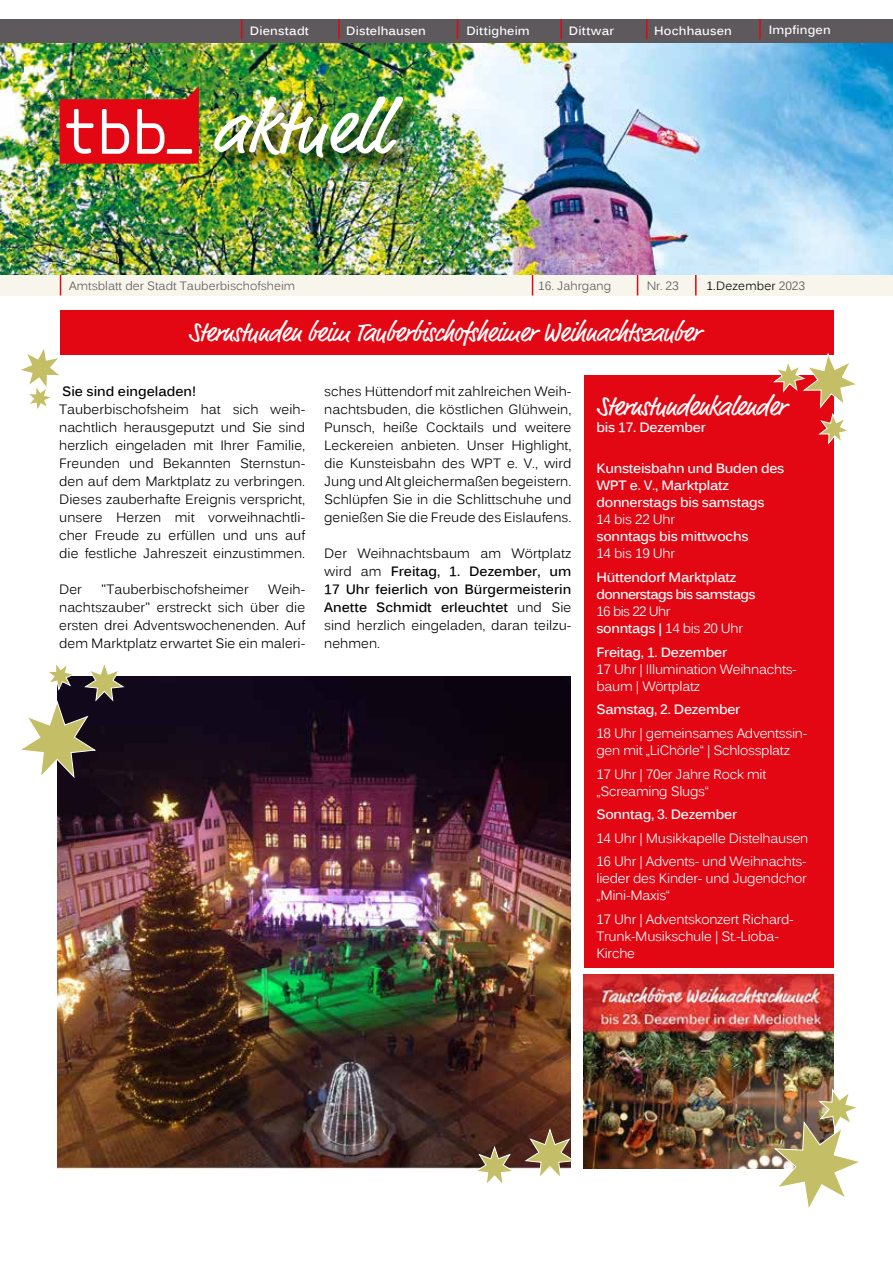
<style>
.page{position:relative;width:893px;height:1263px;background:#fff}
.page>*{position:absolute;margin:0;border:0;box-sizing:border-box;transform-origin:0 0}
.t1{font:76.2px "Market Web";color:#fff}
.t2{font:27px "Market Web";letter-spacing:-.02em;color:#fff}
.t3{font:13.5px/18px "Kalinga";color:#000;text-align:justify}
.t4{font:13.5px/17.1px "Kalinga";letter-spacing:-.02em;color:#fff}
.t5{font:700 13.5px/17.1px "Kalinga";letter-spacing:-.02em;color:#fff}
.t6{font:700 13.5px/17.1px "Kalinga";letter-spacing:-.05em;color:#fff}
.t7{font:13.5px/17.1px "Kalinga";letter-spacing:-.04em;color:#fff}
.t8{font:700 13.5px "Kalinga";color:#000}
.t9{font:700 12px "Kalinga";letter-spacing:.015em;color:#fff}
.t10{font:12px "Kalinga";color:#5e595d}
.t11{font:12px "Kalinga";letter-spacing:.01em;color:#000}
.s1{color:#5e595d}
.s2{font-weight:700}
</style>
<div class="page">
<div style="left:584px;top:375px;width:249px;height:592px;background:#e30613"></div>
<div style="left:0;top:273px;width:893px;height:22px;background:#f8f6ec"></div>
<svg style="left:532px;top:274px;width:1px;height:21px"></svg>
<svg style="left:60px;top:274px;width:1px;height:21px"></svg>
<svg style="left:637px;top:274px;width:1px;height:21px"></svg>
<hr style="left:695px;top:274px;width:2px;height:21px;background:#e30613">
<div style="left:60px;top:310px;width:773px;height:45px;background:#e30613"></div>
<img style="left:0;top:42px;width:893px;height:232px">
<div style="left:0;top:19px;width:893px;height:23px;background:#5e595d"></div>
<div style="left:217px;top:100px;width:204px;height:76px;background:#000;opacity:.75"></div>
<hr style="left:338px;top:19px;width:2px;height:20px;background:#e30613">
<svg style="left:241px;top:19px;width:1px;height:20px"></svg>
<svg style="left:457px;top:19px;width:1px;height:20px"></svg>
<hr style="left:560px;top:19px;width:2px;height:20px;background:#e30613">
<svg style="left:646px;top:19px;width:1px;height:20px"></svg>
<hr style="left:759px;top:19px;width:2px;height:20px;background:#e30613">
<img style="left:60px;top:86px;width:139px;height:78px">
<svg style="left:774px;top:352px;width:82px;height:92px"></svg>
<svg style="left:21px;top:349px;width:38px;height:60px"></svg>
<img style="left:58px;top:676px;width:512px;height:493px">
<svg style="left:21px;top:664px;width:103px;height:115px"></svg>
<svg style="left:524px;top:1129px;width:48px;height:47px"></svg>
<svg style="left:475px;top:1147px;width:39px;height:36px"></svg>
<img style="left:584px;top:974px;width:249px;height:195px">
<img style="left:773px;top:1089px;width:86px;height:119px">
<p class="t9" style="left:250px;top:23px;width:61px">Dienstadt</p>
<p class="t9" style="left:346px;top:23px;width:81px">Distelhausen</p>
<p class="t9" style="left:466px;top:23px;width:65px">Dittigheim</p>
<p class="t9" style="left:569px;top:23px;width:47px">Dittwar</p>
<p class="t9" style="left:654px;top:23px;width:79px">Hochhausen</p>
<p class="t9" style="left:769px;top:22px;width:64px">Impfingen</p>
<h1 class="t1" style="left:212px;top:82px;width:179px">aktuell</h1>
<p class="t10" style="left:69px;top:278px;width:227px">Amtsblatt der Stadt Tauberbischofsheim</p>
<p class="t10" style="left:538px;top:278px;width:74px">16. Jahrgang</p>
<p class="t10" style="left:647px;top:278px;width:33px">Nr. 23</p>
<p class="t11" style="left:706px;top:278px;width:100px">1.Dezember <span class="s1">2023</span></p>
<h2 class="t2" style="left:188px;top:316px;width:513px">Sternstunden beim Tauberbischofsheimer Weihnachtszauber</h2>
<p class="t8" style="left:62px;top:383px;width:135px">Sie sind eingeladen!</p>
<p class="t3" style="left:59px;top:402px;width:248px">Tauberbischofsheim hat sich weih&shy;nachtlich herausgeputzt und Sie sind herzlich eingeladen mit Ihrer Familie, Freunden und Bekannten Sternstun&shy;den auf dem Marktplatz zu verbringen.<br>Dieses zauberhafte Ereignis verspricht, unsere Herzen mit vorweihnachtli&shy;cher Freude zu erfüllen und uns auf die festliche Jahreszeit einzustimmen.</p>
<p class="t3" style="left:59px;top:582px;width:24px">Der</p>
<p class="t3" style="left:101px;top:582px;width:149px">"Tauberbischofsheimer</p>
<p class="t3" style="left:59px;top:582px;width:248px;text-indent:209px">Weih&shy;nachtszauber" erstreckt sich über die ersten drei Adventswochenenden. Auf dem Marktplatz erwartet Sie ein maleri-</p>
<p class="t3" style="left:324px;top:384px;width:249px">sches Hüttendorf mit zahlreichen Weih&shy;nachtsbuden, die köstlichen Glühwein, Punsch, heiße Cocktails und weitere Leckereien anbieten. Unser Highlight, die Kunsteisbahn des WPT e. V., wird Jung und Alt gleichermaßen begeistern.<br>Schlüpfen Sie in die Schlittschuhe und genießen Sie die Freude des Eislaufens.</p>
<p class="t3" style="left:324px;top:546px;width:249px">Der Weihnachtsbaum am Wörtplatz wird am <span class="s2">Freitag, 1. Dezember, um 17 Uhr feierlich von Bürgermeisterin Anette Schmidt erleuchtet</span> und Sie sind herzlich eingeladen, daran teilzu&shy;nehmen.</p>
<h2 class="t2" style="left:596px;top:390px;width:191px">Sternstundenkalender</h2>
<p class="t5" style="left:596px;top:420px;width:111px">bis 17. Dezember</p>
<p class="t5" style="left:596px;top:461px;width:189px">Kunsteisbahn und Buden des<br>WPT e. V., Marktplatz donnerstags bis samstags</p>
<p class="t4" style="left:596px;top:512px;width:80px">14 bis 22 Uhr</p>
<p class="t5" style="left:596px;top:529px;width:154px">sonntags bis mittwochs</p>
<p class="t4" style="left:596px;top:546px;width:80px">14 bis 19 Uhr</p>
<p class="t6" style="left:596px;top:570px;width:161px">Hüttendorf Marktplatz donnerstags bis samstags</p>
<p class="t7" style="left:596px;top:604px;width:148px">16 bis 22 Uhr<br><span class="s2">sonntags |</span> 14 bis 20 Uhr</p>
<p class="t5" style="left:596px;top:645px;width:132px">Freitag, 1. Dezember</p>
<p class="t4" style="left:596px;top:662px;width:202px">17 Uhr | Illumination Weihnachts&shy;baum | Wörtplatz</p>
<p class="t5" style="left:596px;top:702px;width:145px">Samstag, 2. Dezember</p>
<p class="t4" style="left:596px;top:726px;width:212px">18 Uhr | gemeinsames Adventssin&shy;gen mit „LiChörle“ | Schlossplatz</p>
<p class="t4" style="left:596px;top:766px;width:172px">17 Uhr | 70er Jahre Rock mit „Screaming Slugs“</p>
<p class="t5" style="left:596px;top:807px;width:142px">Sonntag, 3. Dezember</p>
<p class="t4" style="left:596px;top:827px;width:213px;line-height:23.5px">14 Uhr | Musikkapelle Distelhausen<br>16 Uhr | Advents- und Weihnachts-</p>
<p class="t4" style="left:596px;top:871px;width:212px">lieder des Kinder- und Jugendchor „Mini-Maxis“</p>
<p class="t4" style="left:596px;top:912px;width:199px">17 Uhr | Adventskonzert Richard-<br>Trunk-Musikschule | St.-Lioba-<br>Kirche</p>
</div>
